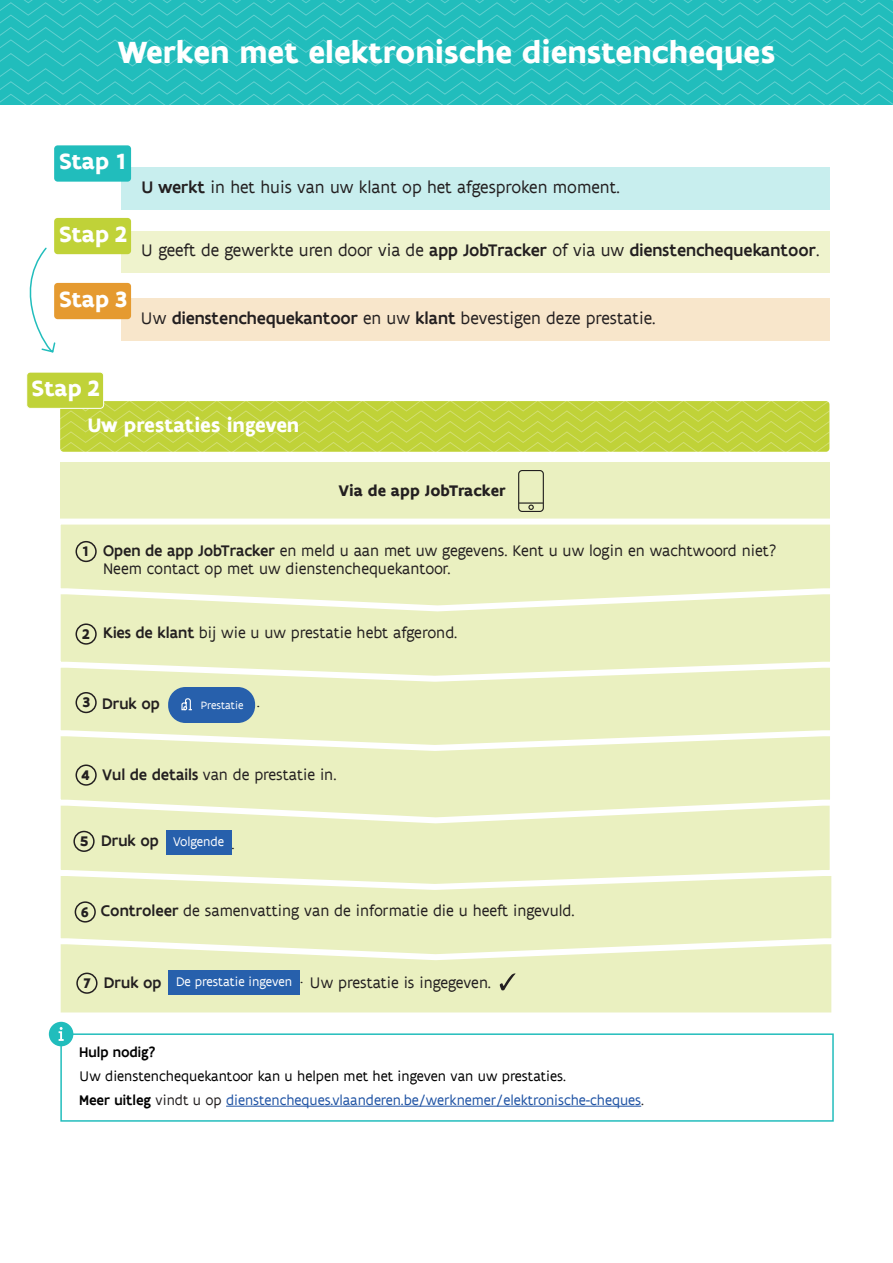
<style>
.page{position:relative;width:893px;height:1263px;background:#fff}
.page>*{position:absolute;margin:0;border:0;box-sizing:border-box;transform-origin:0 0}
.t1{font:700 33px "Flanders Art Sans";color:#fff}
.t2{font:700 23.7px "Flanders Art Sans";color:#fff}
.t3{font:700 21px "Flanders Art Sans";color:#fff}
.t4{font:18px "Flanders Art Sans";color:#231f20}
.t5{font:16.5px/18px "Flanders Art Sans";color:#231f20}
.t6{font:500 16.5px "Flanders Art Sans";color:#231f20}
.t7{font:700 16.5px "Flanders Art Sans";color:#231f20}
.t8{font:15px/24px "Flanders Art Sans";letter-spacing:-.005em;color:#000001}
.t9{font:500 15px "Flanders Art Sans";color:#000001}
.t10{font:700 15px "Flanders Art Sans";color:#231f20}
.t11{font:13.5px "Flanders Art Sans";color:#fff}
.t12{font:13.2px "Flanders Art Sans";color:#231f20;scale:1.25 1}
.t13{font:11.55px "Flanders Art Sans";color:#fff}
.s1{font-weight:500}
.s2{font-weight:700;font-size:15px}
.s3{color:#231f20}
.s4{color:#1f53a4}
</style>
<div class="page">
<div style="left:60px;top:963px;width:772px;height:50px;background:#eaf0c0"></div>
<div style="left:76px;top:972px;width:22px;height:22px;border:2px solid #231f20;border-radius:50%"></div>
<svg style="left:60px;top:893px;width:772px;height:70px;background:#ebf1c5"></svg>
<div style="left:75px;top:901px;width:21px;height:21px;border:2px solid #231f20;border-radius:50%"></div>
<svg style="left:60px;top:827px;width:772px;height:66px;background:#ebf1c5"></svg>
<div style="left:60px;top:462px;width:769px;height:57px;background:#eaf0c0"></div>
<svg style="left:60px;top:754px;width:770px;height:73px;background:#ebf1c5"></svg>
<svg style="left:60px;top:685px;width:770px;height:69px;background:#ebf1c5"></svg>
<svg style="left:60px;top:615px;width:770px;height:70px;background:#ebf1c5"></svg>
<div style="left:76px;top:623px;width:21px;height:22px;border:2px solid #231f20;border-radius:50%"></div>
<svg style="left:60px;top:516px;width:770px;height:99px;background:#ecf1c7"></svg>
<div style="left:76px;top:541px;width:21px;height:21px;border:2px solid #231f20;border-radius:50%"></div>
<div style="left:76px;top:692px;width:21px;height:21px;border:2px solid #231f20;border-radius:50%"></div>
<div style="left:76px;top:764px;width:21px;height:22px;border:2px solid #231f20;border-radius:50%"></div>
<div style="left:73px;top:831px;width:22px;height:21px;border:2px solid #231f20;border-radius:50%"></div>
<img style="left:518px;top:470px;width:26px;height:41px">
<div style="left:54px;top:145px;width:77px;height:37px;background:#21bdbc;border-radius:4px"></div>
<div style="left:121px;top:167px;width:708px;height:42px;background:#c8eeee"></div>
<div style="left:121px;top:232px;width:708px;height:41px;background:#eff3cd"></div>
<div style="left:121px;top:298px;width:708px;height:42px;background:#f8e6cb"></div>
<div style="left:54px;top:218px;width:77px;height:36px;background:#c0d238;border-radius:4px"></div>
<div style="left:54px;top:283px;width:77px;height:36px;background:#e59a30;border-radius:4px"></div>
<hr style="left:226px;top:1106px;width:415px;height:1px;background:#1f53a4">
<div style="left:60px;top:1033px;width:774px;height:89px;border:2px solid #21bdbc"></div>
<div style="left:49px;top:1022px;width:24px;height:24px;background:#21bdbc;border-radius:50%"></div>
<svg style="left:500px;top:973px;width:15px;height:17px"></svg>
<div style="left:168px;top:687px;width:87px;height:36px;background:#2760ac;border-radius:17px"></div>
<svg style="left:181px;top:698px;width:11px;height:13px"></svg>
<div style="left:169px;top:970px;width:131px;height:24px;background:#2760ac"></div>
<div style="left:166px;top:830px;width:65px;height:24px;background:#2760ac"></div>
<svg style="left:59px;top:1027px;width:5px;height:14px"></svg>
<svg style="left:0;top:0;width:893px;height:105px;background:#26bebd"></svg>
<svg style="left:60px;top:401px;width:770px;height:51px;background:#c2d33f"></svg>
<div style="left:27px;top:372px;width:77px;height:36px;background:#c0d238;border-radius:4px"></div>
<div style="left:26px;top:372px;width:78px;height:37px;border:1px solid #fff;border-radius:4px"></div>
<svg style="left:29px;top:246px;width:27px;height:107px"></svg>
<h1 class="t1" style="left:118px;top:32px;width:659px">Werken met elektronische dienstencheques</h1>
<h2 class="t2" style="left:59px;top:146px;width:68px">Stap 1</h2>
<h2 class="t2" style="left:59px;top:219px;width:69px">Stap 2</h2>
<h2 class="t2" style="left:59px;top:284px;width:70px">Stap 3</h2>
<p class="t4" style="left:142px;top:176px;width:479px"><span class="s1">U werkt</span> in het huis van uw klant op het afgesproken moment.</p>
<p class="t4" style="left:141px;top:239px;width:680px">U geeft de gewerkte uren door via de <span class="s1">app JobTracker</span> of via uw <span class="s1">dienstenchequekantoor</span>.</p>
<p class="t4" style="left:140px;top:307px;width:517px">Uw <span class="s1">dienstenchequekantoor</span> en uw <span class="s1">klant</span> bevestigen deze prestatie.</p>
<h2 class="t2" style="left:32px;top:373px;width:69px">Stap 2</h2>
<p class="t3" style="left:88px;top:412px;width:213px">Uw prestaties ingeven</p>
<p class="t7" style="left:338px;top:480px;width:169px">Via de app JobTracker</p>
<p class="t10" style="left:83px;top:542px;width:7px">1</p>
<p class="t5" style="left:103px;top:542px;width:675px"><span class="s1">Open de app JobTracker</span> en meld u aan met uw gegevens. Kent u uw login en wachtwoord niet?<br>Neem contact op met uw dienstenchequekantoor.</p>
<p class="t5" style="left:82px;top:624px;width:377px"><span class="s2">2</span> <span class="s1">Kies de klant</span> bij wie u uw prestatie hebt afgerond.</p>
<p class="t6" style="left:82px;top:693px;width:79px"><span class="s2">3</span> Druk op</p>
<p class="t13" style="left:201px;top:698px;width:44px">Prestatie</p>
<p class="t12" style="left:257px;top:695px;width:4px">.</p>
<p class="t5" style="left:81px;top:765px;width:257px"><span class="s2">4</span> <span class="s1">Vul de details</span> van de prestatie in.</p>
<p class="t6" style="left:80px;top:830px;width:81px"><span class="s2">5</span> Druk op</p>
<p class="t11" style="left:173px;top:833px;width:53px">Volgende</p>
<p class="t12" style="left:232px;top:837px;width:4px">.</p>
<p class="t5" style="left:81px;top:902px;width:495px"><span class="s2">6</span> <span class="s1">Controleer</span> de samenvatting van de informatie die u heeft ingevuld.</p>
<p class="t6" style="left:84px;top:972px;width:80px"><span class="s2">7</span> Druk op</p>
<p class="t5" style="left:310px;top:973px;width:183px">Uw prestatie is ingegeven.</p>
<p class="t11" style="left:176px;top:973px;width:118px">De prestatie ingeven</p>
<p class="t12" style="left:300px;top:971px;width:4px">.</p>
<p class="t9" style="left:79px;top:1043px;width:78px">Hulp nodig?</p>
<p class="t8" style="left:79px;top:1064px;width:566px">Uw dienstenchequekantoor kan u helpen met het ingeven van uw prestaties.<br><span class="s1">Meer uitleg</span> <span class="s3">vindt u op</span> <span class="s4">dienstencheques.vlaanderen.be/werknemer/elektronische-cheques</span><span class="s3">.</span></p>
</div>
